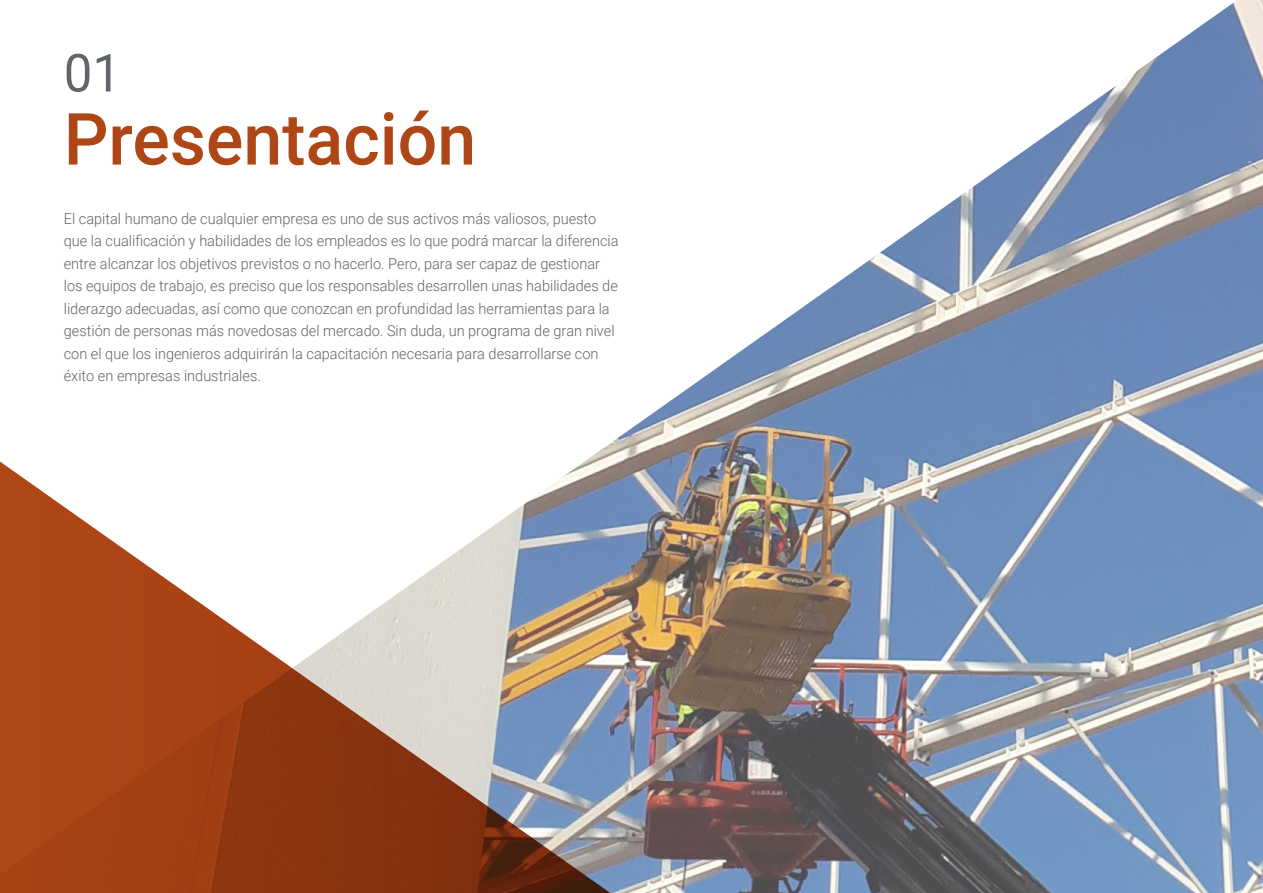
<style>
.page{position:relative;width:1263px;height:893px;background:#fff}
.page>*{position:absolute;margin:0;border:0;box-sizing:border-box;transform-origin:0 0}
.t1{font:500 72px "Roboto";color:#ae4615}
.t2{font:52.5px "Roboto";color:#61646a}
.t3{font:300 15px/22.5px "Roboto";color:#61646a}
</style>
<div class="page">
<img style="left:607px;top:0;width:656px;height:893px">
<svg style="left:0;top:446px;width:640px;height:447px"></svg>
<h2 class="t2" style="left:64px;top:36px;width:59px">01</h2>
<h1 class="t1" style="left:64px;top:89px;width:414px">Presentación</h1>
<p class="t3" style="left:64px;top:207px;width:556px">El capital humano de cualquier empresa es uno de sus activos más valiosos, puesto que la cualificación y habilidades de los empleados es lo que podrá marcar la diferencia entre alcanzar los objetivos previstos o no hacerlo. Pero, para ser capaz de gestionar los equipos de trabajo, es preciso que los responsables desarrollen unas habilidades de liderazgo adecuadas, así como que conozcan en profundidad las herramientas para la gestión de personas más novedosas del mercado. Sin duda, un programa de gran nivel con el que los ingenieros adquirirán la capacitación necesaria para desarrollarse con éxito en empresas industriales.</p>
</div>
